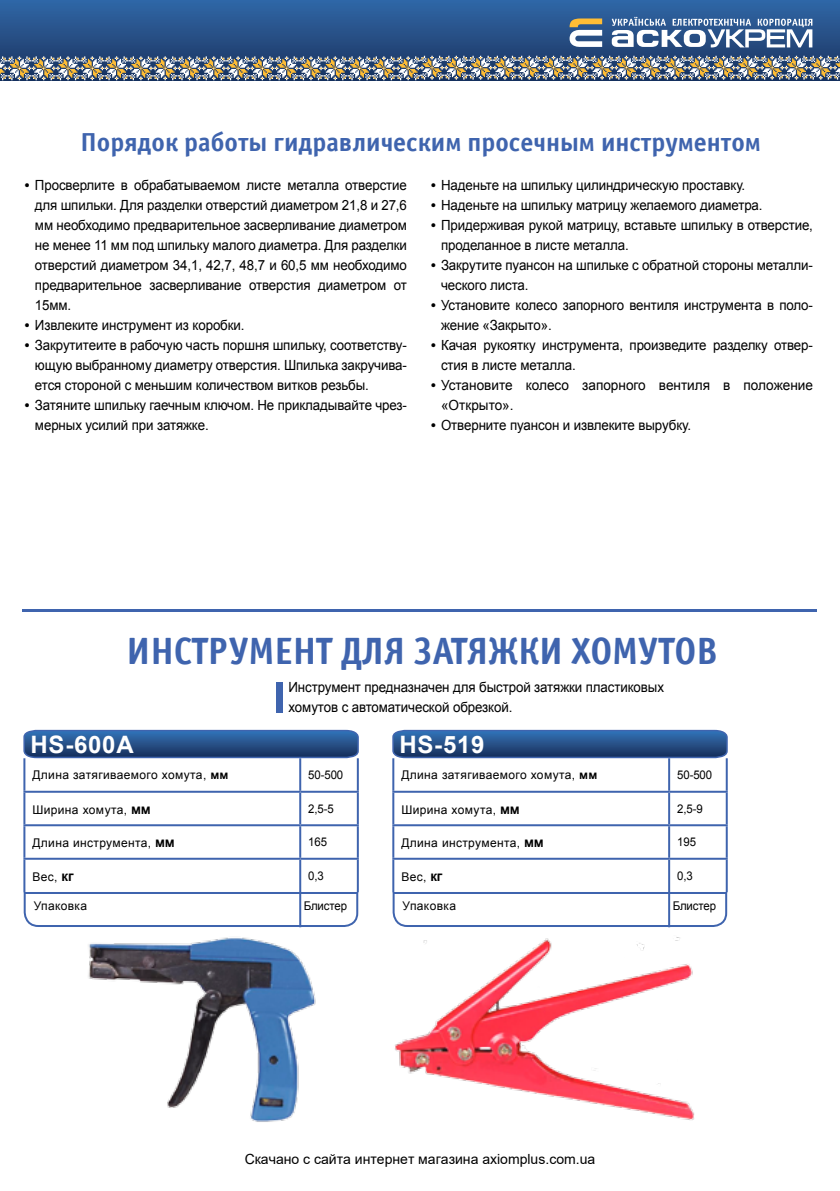
<style>
.page{position:relative;width:840px;height:1191px;background:#fff}
.page>*{position:absolute;margin:0;border:0;box-sizing:border-box;transform-origin:0 0}
.t1{font:700 38px "Officina Sans Win C";color:#3f64ae}
.t2{font:700 26px "Officina Sans Win C";color:#3f64ae}
.t3{font:700 24px "Arial";letter-spacing:.03em;color:#fff}
.t4{font:14px/20px "Arial";letter-spacing:-.01em;color:#000;scale:.95 1}
.t5{font:14px/20px "Arial";letter-spacing:-.01em;color:#000}
.t6{font:14px "Arial";color:#000}
.t7{font:12px "Arial";letter-spacing:.03em;color:#000}
.t8{font:12px "Arial";letter-spacing:.03em;color:#000;scale:.95 1}
.t9{font:12px "Arial";letter-spacing:-.01em;color:#000;scale:.95 1}
.s1{font-weight:700}
.s2{font-weight:700;font-size:14px}
</style>
<div class="page">
<svg style="left:0;top:0;width:839px;height:56px;background:#28558d"></svg>
<svg style="left:569px;top:17px;width:243px;height:30px"></svg>
<svg style="left:0;top:56px;width:839px;height:24px;background:#838889"></svg>
<hr style="left:23px;top:758px;width:2px;height:32px;background:#3f64ae">
<hr style="left:299px;top:758px;width:2px;height:32px;background:#3f64ae">
<hr style="left:356px;top:758px;width:2px;height:32px;background:#3f64ae">
<hr style="left:23px;top:790px;width:277px;height:2px;background:#3f64ae">
<hr style="left:23px;top:792px;width:2px;height:32px;background:#3f64ae">
<hr style="left:300px;top:790px;width:58px;height:2px;background:#3f64ae">
<hr style="left:299px;top:792px;width:2px;height:32px;background:#3f64ae">
<hr style="left:356px;top:792px;width:2px;height:32px;background:#3f64ae">
<hr style="left:23px;top:824px;width:277px;height:2px;background:#3f64ae">
<hr style="left:23px;top:826px;width:2px;height:31px;background:#3f64ae">
<hr style="left:300px;top:824px;width:58px;height:2px;background:#3f64ae">
<hr style="left:299px;top:826px;width:2px;height:31px;background:#3f64ae">
<hr style="left:356px;top:826px;width:2px;height:31px;background:#3f64ae">
<hr style="left:23px;top:857px;width:277px;height:2px;background:#3f64ae">
<hr style="left:23px;top:859px;width:2px;height:33px;background:#3f64ae">
<hr style="left:300px;top:857px;width:58px;height:2px;background:#3f64ae">
<hr style="left:299px;top:859px;width:2px;height:33px;background:#3f64ae">
<hr style="left:356px;top:859px;width:2px;height:33px;background:#3f64ae">
<svg style="left:23px;top:729px;width:336px;height:30px;background:#355d93"></svg>
<svg style="left:23px;top:891px;width:336px;height:37px"></svg>
<hr style="left:392px;top:758px;width:2px;height:32px;background:#3f64ae">
<hr style="left:667px;top:758px;width:2px;height:32px;background:#3f64ae">
<hr style="left:725px;top:758px;width:2px;height:32px;background:#3f64ae">
<hr style="left:392px;top:790px;width:276px;height:2px;background:#3f64ae">
<hr style="left:392px;top:792px;width:2px;height:32px;background:#3f64ae">
<hr style="left:668px;top:790px;width:59px;height:2px;background:#3f64ae">
<hr style="left:667px;top:792px;width:2px;height:32px;background:#3f64ae">
<hr style="left:725px;top:792px;width:2px;height:32px;background:#3f64ae">
<hr style="left:392px;top:824px;width:276px;height:2px;background:#3f64ae">
<hr style="left:392px;top:826px;width:2px;height:31px;background:#3f64ae">
<hr style="left:668px;top:824px;width:59px;height:2px;background:#3f64ae">
<hr style="left:667px;top:826px;width:2px;height:31px;background:#3f64ae">
<hr style="left:725px;top:826px;width:2px;height:31px;background:#3f64ae">
<hr style="left:392px;top:857px;width:276px;height:2px;background:#3f64ae">
<hr style="left:392px;top:859px;width:2px;height:33px;background:#3f64ae">
<hr style="left:668px;top:857px;width:59px;height:2px;background:#3f64ae">
<hr style="left:667px;top:859px;width:2px;height:33px;background:#3f64ae">
<hr style="left:725px;top:859px;width:2px;height:33px;background:#3f64ae">
<svg style="left:392px;top:729px;width:336px;height:30px;background:#355d93"></svg>
<svg style="left:392px;top:891px;width:335px;height:37px"></svg>
<div style="left:275px;top:682px;width:7px;height:31px;background:#3f64ae"></div>
<img style="left:88px;top:937px;width:228px;height:185px">
<img style="left:395px;top:937px;width:300px;height:183px">
<hr style="left:22px;top:609px;width:794px;height:2px;background:#3f64ae">
<h2 class="t2" style="left:80px;top:128px;width:681px">Порядок работы гидравлическим просечным инструментом</h2>
<p class="t4" style="left:35px;top:175px;width:393px;text-align:justify;text-indent:-10px"><span class="s1">•</span> Просверлите в обрабатываемом листе металла отверстие для шпильки. Для разделки отверстий диаметром 21,8 и 27,6 мм необходимо предварительное засверливание диаметром не менее 11 мм под шпильку малого диаметра. Для разделки отверстий диаметром 34,1, 42,7, 48,7 и 60,5 мм необходимо предварительное засверливание отверстия диаметром от 15мм.</p>
<p class="t4" style="left:25px;top:315px;width:232px"><span class="s1">•</span> Извлеките инструмент из коробки.</p>
<p class="t4" style="left:35px;top:335px;width:393px;text-align:justify;text-indent:-10px"><span class="s1">•</span> Закрутитеите в рабочую часть поршня шпильку, соответству&shy;ющую выбранному диаметру отверстия. Шпилька закручива&shy;ется стороной с меньшим количеством витков резьбы.</p>
<p class="t4" style="left:35px;top:395px;width:393px;text-indent:-10px"><span class="s1">•</span> Затяните шпильку гаечным ключом. Не прикладывайте чрез&shy;мерных усилий при затяжке.</p>
<p class="t4" style="left:431px;top:175px;width:332px"><span class="s1">•</span> Наденьте на шпильку цилиндрическую проставку.</p>
<p class="t4" style="left:431px;top:195px;width:350px"><span class="s1">•</span> Наденьте на шпильку матрицу желаемого диаметра.</p>
<p class="t4" style="left:441px;top:215px;width:393px;text-indent:-10px"><span class="s1">•</span> Придерживая рукой матрицу, вставьте шпильку в отверстие, проделанное в листе металла.</p>
<p class="t4" style="left:441px;top:255px;width:393px;text-indent:-10px"><span class="s1">•</span> Закрутите пуансон на шпильке с обратной стороны металли&shy;ческого листа.</p>
<p class="t4" style="left:441px;top:295px;width:393px;text-indent:-10px"><span class="s1">•</span> Установите колесо запорного вентиля инструмента в поло&shy;жение «Закрыто».</p>
<p class="t4" style="left:441px;top:335px;width:393px;text-indent:-10px"><span class="s1">•</span> Качая рукоятку инструмента, произведите разделку отвер&shy;стия в листе металла.</p>
<p class="t5" style="left:441px;top:375px;width:373px;text-indent:-10px"><span class="s1">•</span> Установите колесо запорного вентиля в положение «Открыто».</p>
<p class="t4" style="left:431px;top:415px;width:275px"><span class="s1">•</span> Отверните пуансон и извлеките вырубку.</p>
<h1 class="t1" style="left:126px;top:629px;width:592px">ИНСТРУМЕНТ ДЛЯ ЗАТЯЖКИ ХОМУТОВ</h1>
<p class="t4" style="left:288px;top:677px;width:396px">Инструмент предназначен для быстрой затяжки пластиковых хомутов с автоматической обрезкой.</p>
<h3 class="t3" style="left:31px;top:728px;width:105px">HS-600A</h3>
<p class="t7" style="left:32px;top:767px;width:197px">Длина затягиваемого хомута, <span class="s1">мм</span></p>
<p class="t8" style="left:308px;top:767px;width:38px">50-500</p>
<p class="t7" style="left:32px;top:801px;width:120px">Ширина хомута, <span class="s2">мм</span></p>
<p class="t8" style="left:308px;top:801px;width:28px">2,5-5</p>
<p class="t7" style="left:32px;top:835px;width:144px">Длина инструмента, <span class="s2">мм</span></p>
<p class="t8" style="left:308px;top:834px;width:21px">165</p>
<p class="t7" style="left:32px;top:868px;width:43px">Вес, <span class="s2">кг</span></p>
<p class="t8" style="left:308px;top:867px;width:18px">0,3</p>
<p class="t7" style="left:34px;top:897px;width:55px">Упаковка</p>
<p class="t9" style="left:303px;top:897px;width:47px">Блистер</p>
<h3 class="t3" style="left:399px;top:728px;width:86px">HS-519</h3>
<p class="t7" style="left:401px;top:767px;width:197px">Длина затягиваемого хомута, <span class="s1">мм</span></p>
<p class="t8" style="left:676px;top:767px;width:38px">50-500</p>
<p class="t7" style="left:401px;top:801px;width:120px">Ширина хомута, <span class="s2">мм</span></p>
<p class="t8" style="left:676px;top:801px;width:28px">2,5-9</p>
<p class="t7" style="left:401px;top:835px;width:144px">Длина инструмента, <span class="s2">мм</span></p>
<p class="t8" style="left:676px;top:834px;width:21px">195</p>
<p class="t7" style="left:401px;top:868px;width:43px">Вес, <span class="s2">кг</span></p>
<p class="t8" style="left:676px;top:867px;width:18px">0,3</p>
<p class="t7" style="left:402px;top:897px;width:55px">Упаковка</p>
<p class="t9" style="left:672px;top:897px;width:47px">Блистер</p>
<p class="t6" style="left:244px;top:1149px;width:352px">Скачано с сайта интернет магазина axiomplus.com.ua</p>
</div>
